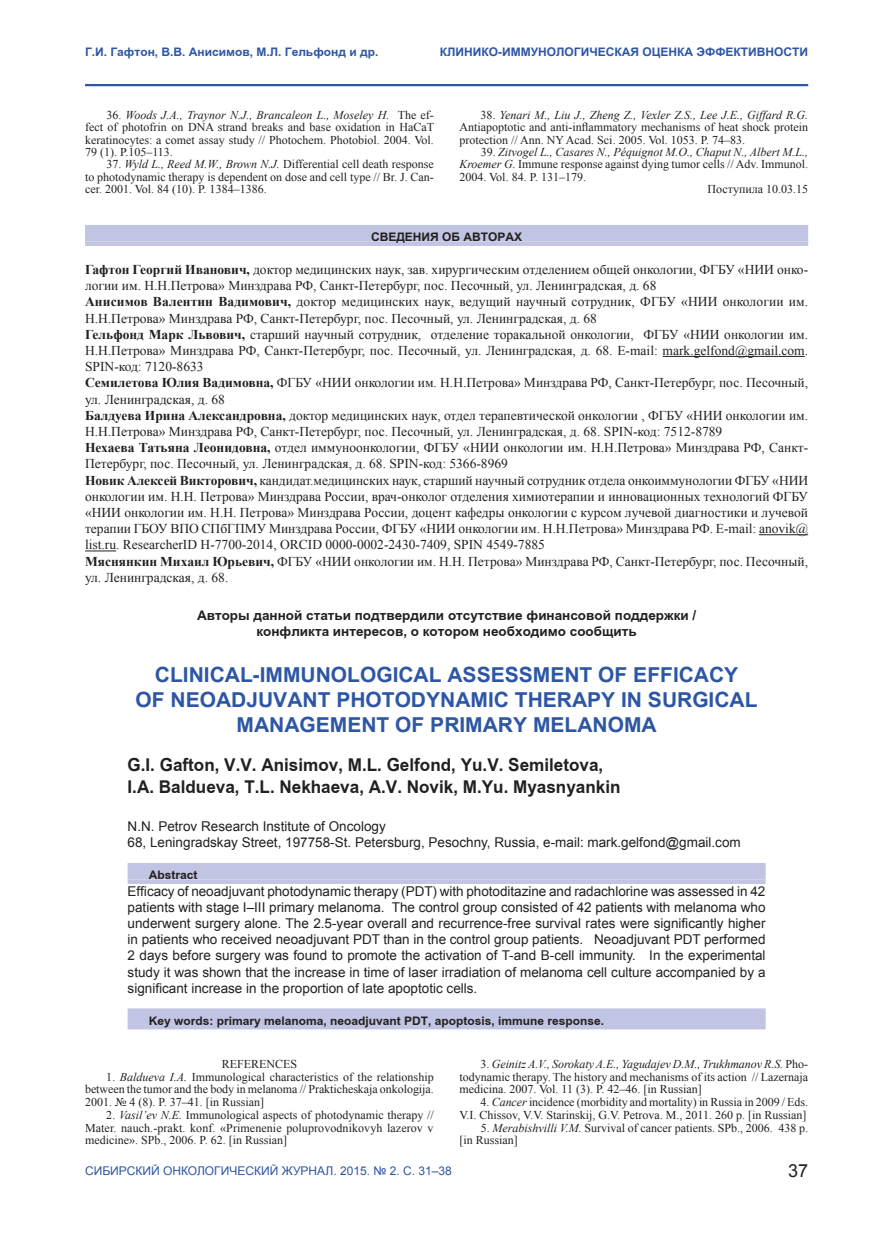
<style>
.page{position:relative;width:872px;height:1234px;background:#fff}
.page>*{position:absolute;margin:0;border:0;box-sizing:border-box;transform-origin:0 0}
.t1{font:700 21px "Arial";color:#2d56a5}
.t2{font:700 18px/21.6px "Arial";color:#231f20;scale:.95 1}
.t3{font:18px "Arial";color:#231f20}
.t4{font:13.5px/16.2px "Times New Roman";color:#231f20}
.t5{font:13.5px/16.2px "Arial";color:#231f20}
.t6{font:700 13.5px/16.2px "Arial";color:#231f20;text-align:center}
.t7{font:12px/12.8px "Times New Roman";color:#231f20;text-align:justify}
.t8{font:700 12px "Arial";color:#231f20}
.t9{font:700 12px "Arial";color:#2d56a5}
.t10{font:italic 12px "Times New Roman";color:#231f20}
.t11{font:12px "Arial";color:#2d56a5}
.s1{font-style:italic}
.s2{font-style:normal}
.s3{font-weight:700}
</style>
<div class="page">
<hr style="left:85px;top:84px;width:723px;height:2px;background:#2d56a5">
<div style="left:85px;top:225px;width:723px;height:16px;background:#c1c4e2"></div>
<div style="left:85px;top:241px;width:723px;height:5px;background:#c1c4e2"></div>
<hr style="left:662px;top:356px;width:142px;height:1px;background:#231f20">
<hr style="left:759px;top:534px;width:49px;height:1px;background:#231f20">
<hr style="left:85px;top:550px;width:31px;height:1px;background:#231f20">
<div style="left:128px;top:862px;width:637px;height:17px;background:#c1c4e2"></div>
<svg style="left:128px;top:879px;width:637px;height:4px;background:#c4c7e3"></svg>
<div style="left:128px;top:1008px;width:637px;height:16px;background:#c1c4e2"></div>
<div style="left:128px;top:1024px;width:637px;height:5px;background:#c1c4e2"></div>
<p class="t9" style="left:85px;top:45px;width:295px">Г.И. Гафтон, В.В. Анисимов, М.Л. Гельфонд и др.</p>
<p class="t9" style="left:440px;top:45px;width:42px">Клинико</p>
<p class="t9" style="left:498px;top:45px;width:14px">-имм</p>
<p class="t9" style="left:531px;top:45px;width:26px">унологическ</p>
<p class="t9" style="left:622px;top:45px;width:30px">ая оце</p>
<p class="t9" style="left:668px;top:45px;width:38px">нка эффек</p>
<p class="t9" style="left:741px;top:45px;width:67px">тивности</p>
<p class="t7" style="left:85px;top:109px;width:350px;line-height:12.3px;text-indent:21px">36. <span class="s1">Woods J.A., Traynor N.J., Brancaleon L., Moseley H.</span> The ef&shy;fect of photofrin on DNA strand breaks and base oxidation in HaCaT keratinocytes: a comet assay study // Photochem. Photobiol. 2004. Vol.<br>79 (1). P.105–113.</p>
<p class="t7" style="left:85px;top:158px;width:350px;line-height:12.3px;text-indent:21px">37. <span class="s1">Wyld L., Reed M.W., Brown N.J.</span> Differential cell death response to photodynamic therapy is dependent on dose and cell type // Br. J. Can&shy;cer. 2001. Vol. 84 (10). P. 1384–1386.</p>
<p class="t7" style="left:459px;top:109px;width:350px;line-height:12.3px;text-indent:21px">38. <span class="s1">Yenari M., Liu J., Zheng Z., Vexler Z.S., Lee J.E., Giffard R.G.<br></span>Antiapoptotic and anti-inflammatory mechanisms of heat shock protein protection // Ann. NY Acad. Sci. 2005. Vol. 1053. P. 74–83.</p>
<p class="t10" style="left:480px;top:144px;width:329px"><span class="s2">39.</span> Zitvogel L., Casares N., Péquignot M.O., Chaput N., Albert M.L.,</p>
<p class="t7" style="left:459px;top:158px;width:350px"><span class="s1">Kroemer G.</span> Immune response against dying tumor cells // Adv. Immunol.</p>
<p class="t7" style="left:459px;top:170px;width:128px">2004. Vol. 84. P. 131–179.</p>
<p class="t7" style="left:707px;top:182px;width:102px">Поступила 10.03.15</p>
<p class="t8" style="left:371px;top:231px;width:27px">Сведе</p>
<p class="t8" style="left:413px;top:231px;width:111px">ния о б авто рах</p>
<p class="t4" style="left:85px;top:261px;width:724px"><span class="s3">Гафтон Георгий Иванович,</span> доктор медицинских наук, зав. хирургическим отделением общей онкологии, ФГБУ «НИИ онко&shy;логии им. Н.Н.Петрова» Минздрава РФ, Санкт-Петербург, пос. Песочный, ул. Ленинградская, д. 68<br><span class="s3">Анисимов Валентин Вадимович,</span> доктор медицинских наук, ведущий научный сотрудник, ФГБУ «НИИ онкологии им.<br>Н.Н.Петрова» Минздрава РФ, Санкт-Петербург, пос. Песочный, ул. Ленинградская, д. 68<br><span class="s3">Гельфонд Марк Львович,</span> старший научный сотрудник, отделение торакальной онкологии, ФГБУ «НИИ онкологии им.<br>Н.Н.Петрова» Минздрава РФ, Санкт-Петербург, пос. Песочный, ул. Ленинградская, д. 68. E-mail: mark.gelfond@gmail.com.<br>SPIN-код: 7120-8633<br><span class="s3">Семилетова Юлия Вадимовна,</span> ФГБУ «НИИ онкологии им. Н.Н.Петрова» Минздрава РФ, Санкт-Петербург, пос. Песочный, ул. Ленинградская, д. 68<br><span class="s3">Балдуева Ирина Александровна,</span> доктор медицинских наук, отдел терапевтической онкологии , ФГБУ «НИИ онкологии им.<br>Н.Н.Петрова» Минздрава РФ, Санкт-Петербург, пос. Песочный, ул. Ленинградская, д. 68. SPIN-код: 7512-8789<br><span class="s3">Нехаева Татьяна Леонидовна,</span> отдел иммуноонкологии, ФГБУ «НИИ онкологии им. Н.Н.Петрова» Минздрава РФ, Санкт-Петербург, пос. Песочный, ул. Ленинградская, д. 68. SPIN-код: 5366-8969<br><span class="s3">Новик Алексей Викторович,</span> кандидат.медицинских наук, старший научный сотрудник отдела онкоиммунологии ФГБУ «НИИ онкологии им. Н.Н. Петрова» Минздрава России, врач-онколог отделения химиотерапии и инновационных технологий ФГБУ «НИИ онкологии им. Н.Н. Петрова» Минздрава России, доцент кафедры онкологии с курсом лучевой диагностики и лучевой терапии ГБОУ ВПО СПбГПМУ Минздрава России, ФГБУ «НИИ онкологии им. Н.Н.Петрова» Минздрава РФ. E-mail: anovik@ list.ru. ResearcherID H-7700-2014, ORCID 0000-0002-2430-7409, SPIN 4549-7885<br><span class="s3">Мяснянкин Михаил Юрьевич,</span> ФГБУ «НИИ онкологии им. Н.Н. Петрова» Минздрава РФ, Санкт-Петербург, пос. Песочный, ул. Ленинградская, д. 68.</p>
<p class="t6" style="left:197px;top:607px;width:501px">Авторы данной статьи подтвердили отсутствие финансовой поддержки / конфликта интересов, о котором необходимо сообщить</p>
<h1 class="t1" style="left:155px;top:662px;width:70px">CLINICAL</h1>
<h1 class="t1" style="left:253px;top:662px;width:161px">-IMMUNOLOGICAL</h1>
<h1 class="t1" style="left:447px;top:662px;width:16px">ASS</h1>
<h1 class="t1" style="left:491px;top:662px;width:204px">ESSMENT OF EFFICACY</h1>
<h1 class="t1" style="left:136px;top:688px;width:138px">OF NEOADJUVANT</h1>
<h1 class="t1" style="left:336px;top:688px;width:106px">PHOTODYNA</h1>
<h1 class="t1" style="left:470px;top:688px;width:193px">MIC THERAPY IN SUR</h1>
<h1 class="t1" style="left:692px;top:688px;width:37px">GICAL</h1>
<h1 class="t1" style="left:236px;top:713px;width:34px">MANA</h1>
<h1 class="t1" style="left:299px;top:713px;width:199px">GEMENT OF PRIMARY</h1>
<h1 class="t1" style="left:533px;top:713px;width:46px">MELAN</h1>
<h1 class="t1" style="left:608px;top:713px;width:50px">OMA</h1>
<h2 class="t2" style="left:128px;top:754px;width:520px">G.I. Gafton, V.V. Anisimov, М.L. Gelfond, Yu.V. Semiletova,<br>I.А. Baldueva, Т.L. Nekhaeva, А.V. Novik, М.Yu. Myasnyankin</h2>
<p class="t5" style="left:128px;top:817px;width:615px">N.N. Petrov Research Institute of Oncology<br>68, Leningradskay Street, 197758-St. Petersburg, Pesochny, Russia, e-mail: mark.gelfond@gmail.com</p>
<p class="t8" style="left:149px;top:868px;width:50px">Abstract</p>
<p class="t5" style="left:128px;top:882px;width:639px;text-align:justify">Efficacy of neoadjuvant photodynamic therapy (PDT) with photoditazine and radachlorine was assessed in 42 patients with stage I–III primary melanoma. The control group consisted of 42 patients with melanoma who underwent surgery alone. The 2.5-year overall and recurrence-free survival rates were significantly higher in patients who received neoadjuvant PDT than in the control group patients. Neoadjuvant PDT performed 2 days before surgery was found to promote the activation of T-and B-cell immunity. In the experimental study it was shown that the increase in time of laser irradiation of melanoma cell culture accompanied by a significant increase in the proportion of late apoptotic cells.</p>
<p class="t8" style="left:149px;top:1013px;width:457px">Key words: primary melanoma, neoadjuvant PDT, apoptosis, immune response.</p>
<p class="t7" style="left:222px;top:1056px;width:77px">REFERENCES</p>
<p class="t7" style="left:85px;top:1069px;width:350px;text-indent:21px">1. <span class="s1">Baldueva I.A.</span> Immunological characteristics of the relationship between the tumor and the body in melanoma // Prakticheskaja onkologija.<br>2001. № 4 (8). P. 37–41. [in Russian]</p>
<p class="t7" style="left:85px;top:1107px;width:350px;text-indent:21px">2. <span class="s1">Vasil’ev N.E.</span> Immunological aspects of photodynamic therapy // Mater. nauch.-prakt. konf. «Primenenie poluprovodnikovyh lazerov v medicine». SPb., 2006. P. 62. [in Russian]</p>
<p class="t7" style="left:459px;top:1056px;width:350px;text-indent:21px">3. <span class="s1">Geinitz A.V., Sorokaty A.E., Yagudajev D.M., Trukhmanov R.S.</span> Pho&shy;todynamic therapy. The history and mechanisms of its action // Lazernaja medicina. 2007. Vol. 11 (3). P. 42–46. [in Russian]</p>
<p class="t7" style="left:459px;top:1095px;width:350px;text-align:right">4. <span class="s1">Cancer</span> incidence (morbidity and mortality) in Russia in 2009 / Eds.<br>V.I. Chissov, V.V. Starinskij, G.V. Petrova. M., 2011. 260 p. [in Russian]</p>
<p class="t7" style="left:459px;top:1120px;width:350px;text-indent:21px">5. <span class="s1">Merabishvilli V.M.</span> Survival of cancer patients. SPb., 2006. 438 p. [in Russian]</p>
<p class="t11" style="left:85px;top:1162px;width:368px">СИБИРСКИЙ ОНКОЛОГИЧЕСКИЙ ЖУРНАЛ. 2015. № 2. С. 31–38</p>
<h2 class="t3" style="left:788px;top:1158px;width:22px">37</h2>
</div>
